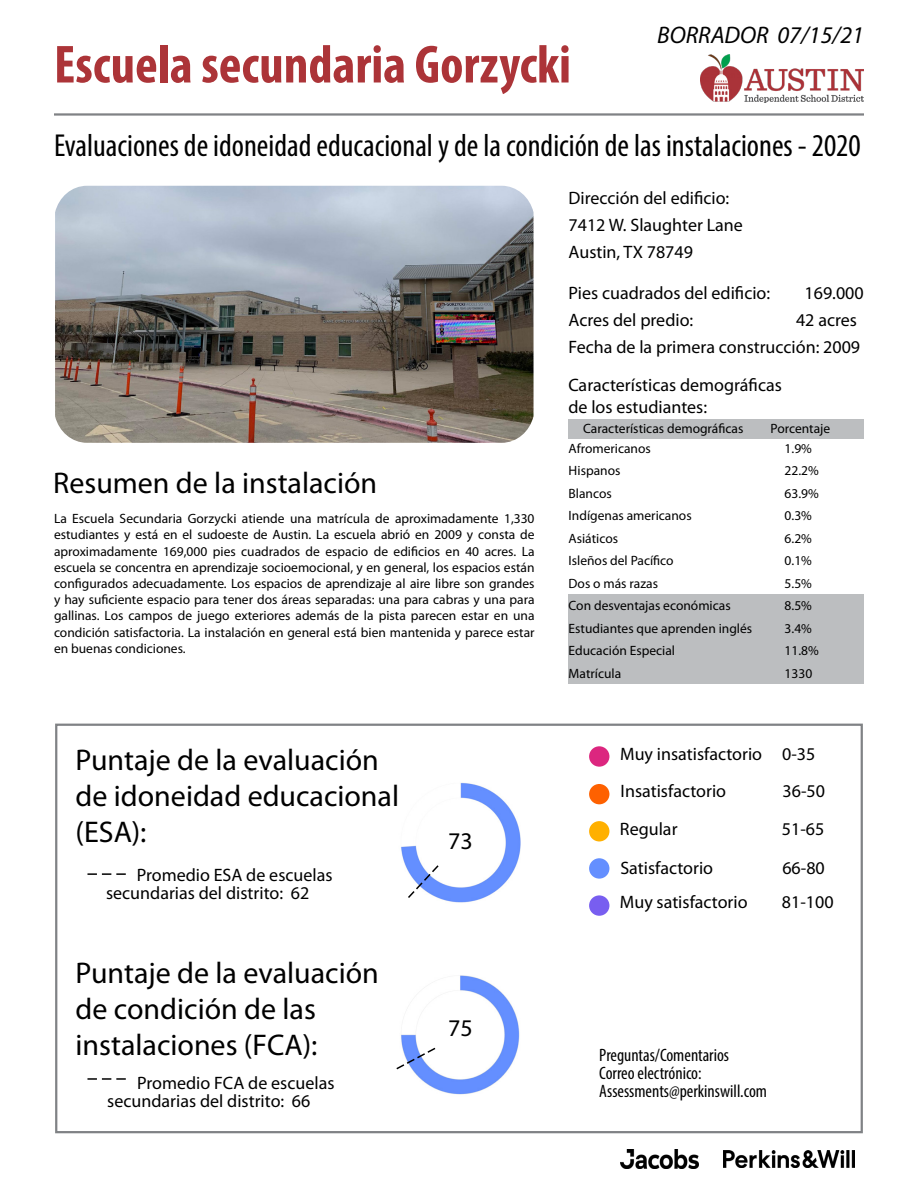
<style>
.page{position:relative;width:918px;height:1188px;background:#fff}
.page>*{position:absolute;margin:0;border:0;box-sizing:border-box;transform-origin:0 0}
.t1{font:700 condensed 54px "Myriad Pro";color:#ac3438}
.t2{font:condensed 31.8px "Myriad Pro";color:#000}
.t3{font:30px/36px "Myriad Pro";color:#000}
.t4{font:italic 24px "Myriad Pro";color:#000}
.t5{font:24px "Myriad Pro";color:#000}
.t6{font:18px/27px "Myriad Pro";color:#000}
.t7{font:condensed 18px/18px "Myriad Pro";color:#000}
.t8{font:13.5px/16.2px "Myriad Pro";color:#000;text-align:justify}
</style>
<div class="page">
<div style="left:568px;top:420px;width:296px;height:19px;background:#bcbec0"></div>
<div style="left:568px;top:594px;width:296px;height:90px;background:#bcbec0"></div>
<img style="left:701px;top:54px;width:162px;height:48px">
<hr style="left:54px;top:113px;width:810px;height:3px;background:#808285">
<img style="left:55px;top:186px;width:479px;height:257px">
<svg style="left:55px;top:723px;width:808px;height:411px"></svg>
<svg style="left:406px;top:864px;width:34px;height:36px"></svg>
<svg style="left:87px;top:873px;width:39px;height:2px"></svg>
<svg style="left:395px;top:1046px;width:42px;height:25px"></svg>
<svg style="left:87px;top:1078px;width:39px;height:2px"></svg>
<div style="left:589px;top:746px;width:20px;height:21px;background:#dc267f;border-radius:50%"></div>
<div style="left:589px;top:784px;width:20px;height:20px;background:#fe6100;border-radius:50%"></div>
<div style="left:589px;top:821px;width:20px;height:20px;background:#ffb000;border-radius:50%"></div>
<div style="left:589px;top:858px;width:20px;height:21px;background:#648fff;border-radius:50%"></div>
<div style="left:589px;top:895px;width:20px;height:21px;background:#785ef0;border-radius:50%"></div>
<img style="left:621px;top:1150px;width:78px;height:19px">
<img style="left:723px;top:1151px;width:131px;height:16px">
<h1 class="t1" style="left:54px;top:31px;width:519px">Escuela secundaria Gorzycki</h1>
<h3 class="t4" style="left:657px;top:20px;width:208px">BORRADOR 07/15/21</h3>
<h2 class="t2" style="left:54px;top:126px;width:808px">Evaluaciones de idoneidad educacional y de la condición de las instalaciones - 2020</h2>
<h3 class="t6" style="left:569px;top:184px;width:176px">Dirección del edificio:<br>7412 W. Slaughter Lane<br>Austin, TX 78749</h3>
<h3 class="t6" style="left:569px;top:279px;width:203px">Pies cuadrados del edificio:</h3>
<h3 class="t6" style="left:805px;top:279px;width:61px">169.000</h3>
<h3 class="t6" style="left:569px;top:306px;width:126px">Acres del predio:</h3>
<h3 class="t6" style="left:569px;top:306px;width:293px;text-align:right">42 acres<br>Fecha de la primera construcción: 2009</h3>
<h3 class="t6" style="left:568px;top:374px;width:215px;line-height:21.6px">Características demográficas de los estudiantes:</h3>
<h3 class="t3" style="left:53px;top:465px;width:326px">Resumen de la instalación</h3>
<p class="t8" style="left:54px;top:510px;width:482px">La Escuela Secundaria Gorzycki atiende una matrícula de aproximadamente 1,330 estudiantes y está en el sudoeste de Austin. La escuela abrió en 2009 y consta de aproximadamente 169,000 pies cuadrados de espacio de edificios en 40 acres. La escuela se concentra en aprendizaje socioemocional, y en general, los espacios están configurados adecuadamente. Los espacios de aprendizaje al aire libre son grandes y hay suficiente espacio para tener dos áreas separadas: una para cabras y una para gallinas. Los campos de juego exteriores además de la pista parecen estar en una condición satisfactoria. La instalación en general está bien mantenida y parece estar en buenas condiciones.</p>
<h3 class="t3" style="left:76px;top:742px;width:325px">Puntaje de la evaluación de idoneidad educacional (ESA):</h3>
<h3 class="t6" style="left:106px;top:866px;width:228px;line-height:18px;text-indent:31px">Promedio ESA de escuelas secundarias del distrito: 62</h3>
<h3 class="t3" style="left:76px;top:954px;width:305px">Puntaje de la evaluación de condición de las instalaciones (FCA):</h3>
<h3 class="t6" style="left:107px;top:1074px;width:229px;line-height:18px;text-indent:30px">Promedio FCA de escuelas secundarias del distrito: 66</h3>
<h3 class="t5" style="left:448px;top:826px;width:26px">73</h3>
<h3 class="t5" style="left:448px;top:1013px;width:26px">75</h3>
<p class="t8" style="left:583px;top:421px;width:162px">Características demográficas</p>
<p class="t8" style="left:771px;top:421px;width:61px">Porcentaje</p>
<p class="t8" style="left:569px;top:440px;width:84px">Afromericanos</p>
<p class="t8" style="left:785px;top:440px;width:29px">1.9%</p>
<p class="t8" style="left:569px;top:463px;width:53px">Hispanos</p>
<p class="t8" style="left:785px;top:463px;width:36px">22.2%</p>
<p class="t8" style="left:569px;top:485px;width:45px">Blancos</p>
<p class="t8" style="left:785px;top:485px;width:36px">63.9%</p>
<p class="t8" style="left:569px;top:508px;width:125px">Indígenas americanos</p>
<p class="t8" style="left:785px;top:508px;width:29px">0.3%</p>
<p class="t8" style="left:569px;top:530px;width:51px">Asiáticos</p>
<p class="t8" style="left:785px;top:530px;width:29px">6.2%</p>
<p class="t8" style="left:569px;top:553px;width:107px">Isleños del Pacífico</p>
<p class="t8" style="left:785px;top:553px;width:29px">0.1%</p>
<p class="t8" style="left:569px;top:575px;width:91px">Dos o más razas</p>
<p class="t8" style="left:785px;top:575px;width:29px">5.5%</p>
<p class="t8" style="left:569px;top:598px;width:164px">Con desventajas económicas</p>
<p class="t8" style="left:785px;top:598px;width:29px">8.5%</p>
<p class="t8" style="left:569px;top:620px;width:185px">Estudiantes que aprenden inglés</p>
<p class="t8" style="left:785px;top:620px;width:29px">3.4%</p>
<p class="t8" style="left:569px;top:643px;width:108px">Educación Especial</p>
<p class="t8" style="left:785px;top:643px;width:36px">11.8%</p>
<p class="t8" style="left:569px;top:665px;width:54px">Matrícula</p>
<p class="t8" style="left:785px;top:665px;width:29px">1330</p>
<h3 class="t6" style="left:620px;top:736px;width:197px;line-height:37px">Muy insatisfactorio 0-35<br>Insatisfactorio</h3>
<h3 class="t6" style="left:783px;top:778px;width:44px">36-50</h3>
<h3 class="t6" style="left:620px;top:815px;width:59px">Regular</h3>
<h3 class="t6" style="left:782px;top:815px;width:44px">51-65</h3>
<h3 class="t6" style="left:620px;top:854px;width:94px">Satisfactorio</h3>
<h3 class="t6" style="left:782px;top:854px;width:44px">66-80</h3>
<h3 class="t6" style="left:620px;top:888px;width:129px">Muy satisfactorio</h3>
<h3 class="t6" style="left:782px;top:888px;width:53px">81-100</h3>
<h3 class="t7" style="left:599px;top:1046px;width:169px">Preguntas/Comentarios<br>Correo electrónico:<br>Assessments@perkinswill.com</h3>
</div>
